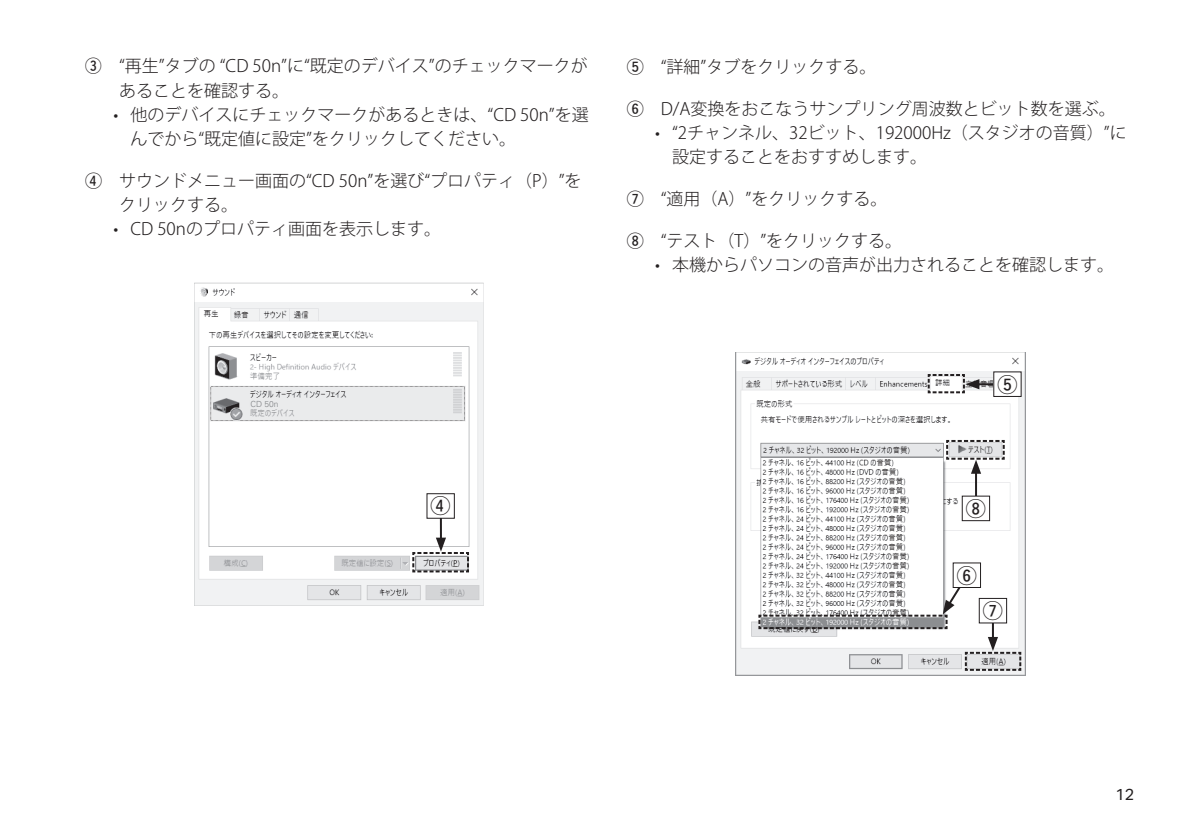
<style>
.page{position:relative;width:1191px;height:840px;background:#fff}
.page>*{position:absolute;margin:0;border:0;box-sizing:border-box;transform-origin:0 0}
.t1{font:20px "Marks WHT";color:#231f20}
.t2{font:300 17px/24px "Koz Go Pr 6 N";color:#231f20}
.t3{font:16px "Aktiv Grotesk";color:#231f20}
.t4{font:300 8.4px "Univers LTCYR 45";color:#808285}
.s1{font-family:"Marks WHT";font-weight:400}
</style>
<div class="page">
<img style="left:194px;top:283px;width:289px;height:322px">
<img style="left:250px;top:399px;width:33px;height:9px">
<hr style="left:440px;top:507px;width:2px;height:33px;background:#231f20">
<svg style="left:411px;top:537px;width:59px;height:36px"></svg>
<div style="left:427px;top:493px;width:27px;height:25px;background:#fff"></div>
<div style="left:426px;top:493px;width:29px;height:25px;border:1px solid #231f20"></div>
<img style="left:735px;top:352px;width:290px;height:322px">
<hr style="left:976px;top:383px;width:28px;height:2px;background:#231f20">
<svg style="left:926px;top:373px;width:53px;height:21px"></svg>
<svg style="left:757px;top:578px;width:209px;height:51px"></svg>
<hr style="left:975px;top:470px;width:2px;height:28px;background:#231f20">
<svg style="left:945px;top:438px;width:60px;height:35px"></svg>
<hr style="left:992px;top:611px;width:2px;height:28px;background:#231f20">
<svg style="left:964px;top:636px;width:58px;height:35px"></svg>
<div style="left:993px;top:371px;width:28px;height:25px;background:#fff"></div>
<div style="left:962px;top:496px;width:27px;height:24px;background:#fff"></div>
<div style="left:961px;top:495px;width:29px;height:26px;border:1px solid #231f20"></div>
<div style="left:953px;top:562px;width:27px;height:25px;background:#fff"></div>
<div style="left:979px;top:598px;width:27px;height:24px;background:#fff"></div>
<div style="left:978px;top:597px;width:29px;height:26px;border:1px solid #231f20"></div>
<p class="t2" style="left:119px;top:55px;width:470px;text-indent:-34px"><span class="s1">E</span> “再生”タブの “CD 50n”に“既定のデバイス”のチェックマークがあることを確認する。</p>
<p class="t2" style="left:130px;top:103px;width:460px;text-indent:-17px">• 他のデバイスにチェックマークがあるときは、“CD 50n”を選んでから“既定値に設定”をクリックしてください。</p>
<p class="t2" style="left:119px;top:169px;width:464px;text-indent:-34px"><span class="s1">R</span> サウンドメニュー画面の“CD 50n”を選び“プロパティ（P）”をクリックする。</p>
<p class="t2" style="left:113px;top:217px;width:329px">• CD 50nのプロパティ画面を表示します。</p>
<p class="t2" style="left:626px;top:55px;width:251px"><span class="s1">T</span> “詳細”タブをクリックする。</p>
<p class="t2" style="left:626px;top:97px;width:490px"><span class="s1">Y</span> D/A変換をおこなうサンプリング周波数とビット数を選ぶ。</p>
<p class="t2" style="left:672px;top:121px;width:456px;text-indent:-17px">• “2チャンネル、32ビット、192000Hz（スタジオの音質）”に設定することをおすすめします。</p>
<p class="t2" style="left:626px;top:187px;width:262px"><span class="s1">U</span> “適用（A）”をクリックする。</p>
<p class="t2" style="left:626px;top:229px;width:277px"><span class="s1">I</span> “テスト（T）”をクリックする。</p>
<p class="t2" style="left:655px;top:253px;width:460px">• 本機からパソコンの音声が出力されることを確認します。</p>
<p class="t4" style="left:250px;top:398px;width:30px">CD 50n</p>
<p class="t1" style="left:431px;top:496px;width:21px">R</p>
<p class="t1" style="left:997px;top:374px;width:21px">T</p>
<p class="t1" style="left:966px;top:498px;width:21px">I</p>
<p class="t1" style="left:956px;top:565px;width:21px">Y</p>
<p class="t1" style="left:983px;top:601px;width:21px">U</p>
<p class="t3" style="left:1115px;top:785px;width:20px">12</p>
</div>
